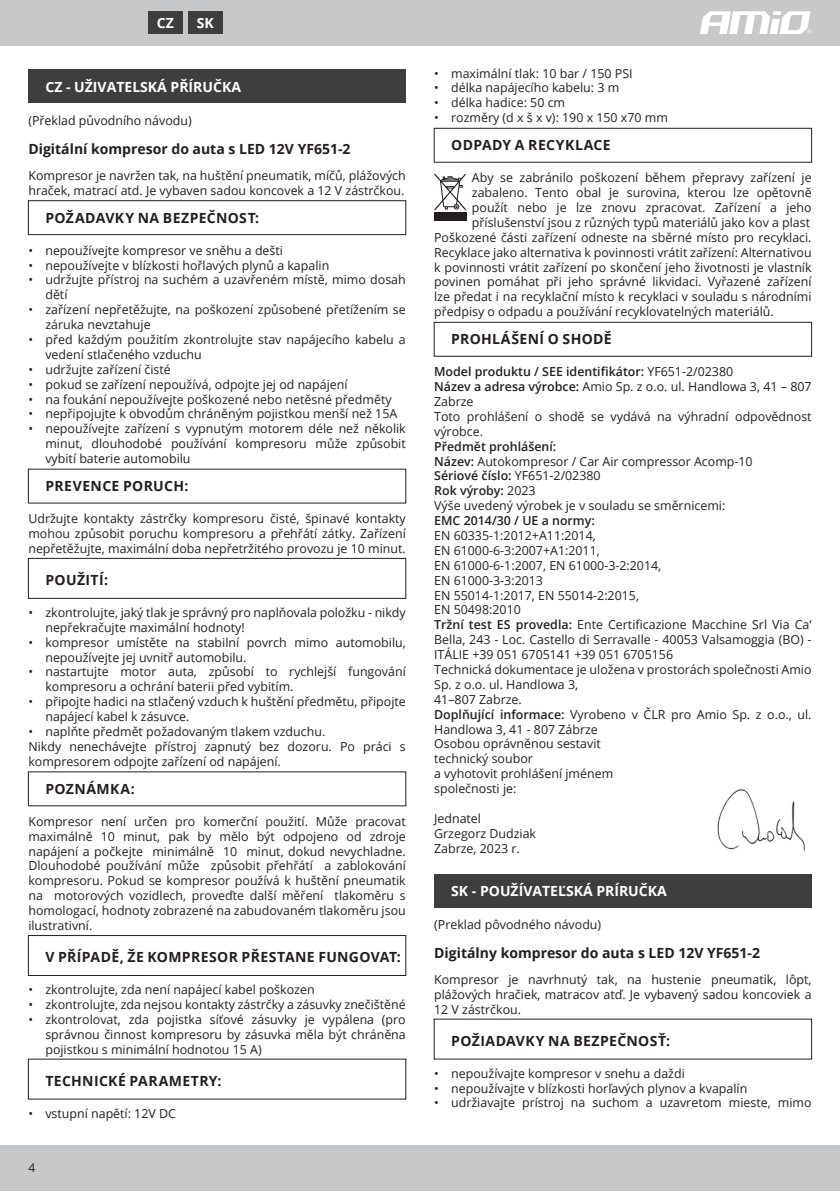
<style>
.page{position:relative;width:840px;height:1191px;background:#fff}
.page>*{position:absolute;margin:0;border:0;box-sizing:border-box;transform-origin:0 0}
.Nagłówek_ROZDZIAŁU{font:700 14px "Open Sans";letter-spacing:.025em;color:#231f20}
.Nazwa_produktu{font:700 14px "Open Sans";color:#231f20}
.Jezyk{font:700 14px "Open Sans";color:#fff}
.Jezyk_Ikona{font:700 14px "Open Sans";color:#fff}
.Tekst{font:12.4px/14.8px "Open Sans";color:#231f20}
.Tekst-2{font:600 12.4px "Open Sans";color:#231f20}
.Lista_Punktory{font:12.4px/14.8px "Open Sans";color:#231f20}
.t1{font:12px "Open Sans";color:#231f20}
.s1{font-weight:400}
.s2{font-weight:600}
</style>
<div class="page">
<div style="left:0;top:0;width:839px;height:45px;background:#c7c8ca"></div>
<div style="left:0;top:1145px;width:839px;height:46px;background:#c7c8ca"></div>
<svg style="left:700px;top:11px;width:111px;height:23px"></svg>
<div style="left:28px;top:69px;width:377px;height:34px;background:#3e3e3f"></div>
<div style="left:28px;top:200px;width:378px;height:35px;border:1px solid #231f20"></div>
<div style="left:28px;top:558px;width:378px;height:41px;border:1px solid #231f20"></div>
<div style="left:28px;top:935px;width:378px;height:41px;border:1px solid #231f20"></div>
<div style="left:433px;top:128px;width:378px;height:35px;border:1px solid #231f20"></div>
<div style="left:433px;top:322px;width:378px;height:35px;border:1px solid #231f20"></div>
<div style="left:434px;top:873px;width:377px;height:34px;background:#3e3e3f"></div>
<svg style="left:434px;top:174px;width:32px;height:36px"></svg>
<div style="left:434px;top:212px;width:32px;height:9px;background:#231f20"></div>
<img style="left:716px;top:789px;width:90px;height:62px">
<div style="left:148px;top:11px;width:34px;height:23px;background:#3e3e3f"></div>
<div style="left:188px;top:11px;width:34px;height:23px;background:#3e3e3f"></div>
<p class="Jezyk_Ikona" style="left:157px;top:13px;width:19px">CZ</p>
<p class="Jezyk_Ikona" style="left:197px;top:13px;width:19px">SK</p>
<p class="Jezyk" style="left:45px;top:77px;width:197px">CZ - UŽIVATELSKÁ PŘÍRUČKA</p>
<p class="Tekst" style="left:28px;top:113px;width:165px">(Překlad původního návodu)</p>
<p class="Nazwa_produktu" style="left:28px;top:138px;width:323px">Digitální kompresor do auta s LED 12V YF651-2</p>
<p class="Tekst" style="left:28px;top:167px;width:379px">Kompresor je navržen tak, na huštění pneumatik, míčů, plážových hraček, matrací atd. Je vybaven sadou koncovek a 12 V zástrčkou.</p>
<p class="Nagłówek_ROZDZIAŁU" style="left:45px;top:208px;width:215px">POŽADAVKY NA BEZPEČNOST:</p>
<p class="Tekst" style="left:28px;top:242px;width:256px">• nepoužívejte kompresor ve sněhu a dešti</p>
<p class="Tekst" style="left:28px;top:257px;width:302px">• nepoužívejte v blízkosti hořlavých plynů a kapalin</p>
<p class="Tekst" style="left:45px;top:272px;width:362px;text-indent:-17px">• udržujte přístroj na suchém a uzavřeném místě, mimo dosah dětí</p>
<p class="Tekst" style="left:45px;top:302px;width:362px;text-indent:-17px">• zařízení nepřetěžujte, na poškození způsobené přetížením se záruka nevztahuje</p>
<p class="Tekst" style="left:45px;top:332px;width:362px;text-indent:-17px">• před každým použitím zkontrolujte stav napájecího kabelu a vedení stlačeného vzduchu</p>
<p class="Tekst" style="left:28px;top:361px;width:144px">• udržujte zařízení čisté</p>
<p class="Tekst" style="left:28px;top:376px;width:320px">• pokud se zařízení nepoužívá, odpojte jej od napájení</p>
<p class="Tekst" style="left:28px;top:391px;width:364px">• na foukání nepoužívejte poškozené nebo netěsné předměty</p>
<p class="Tekst" style="left:28px;top:406px;width:370px">• nepřipojujte k obvodům chráněným pojistkou menší než 15A</p>
<p class="Tekst" style="left:45px;top:421px;width:362px;text-align:justify;text-indent:-17px">• nepoužívejte zařízení s vypnutým motorem déle než několik minut, dlouhodobé používání kompresoru může způsobit vybití baterie automobilu</p>
<p class="Nagłówek_ROZDZIAŁU" style="left:45px;top:476px;width:144px">PREVENCE PORUCH:</p>
<p class="Tekst" style="left:28px;top:511px;width:379px;text-align:justify">Udržujte kontakty zástrčky kompresoru čisté, špinavé kontakty mohou způsobit poruchu kompresoru a přehřátí zátky. Zařízení nepřetěžujte, maximální doba nepřetržitého provozu je 10 minut.</p>
<p class="Nagłówek_ROZDZIAŁU" style="left:45px;top:570px;width:64px">POUŽITÍ:</p>
<p class="Tekst" style="left:45px;top:604px;width:362px;text-indent:-17px">• zkontrolujte, jaký tlak je správný pro naplňovala položku - nikdy nepřekračujte maximální hodnoty!</p>
<p class="Tekst" style="left:45px;top:634px;width:362px;text-indent:-17px">• kompresor umístěte na stabilní povrch mimo automobilu, nepoužívejte jej uvnitř automobilu.</p>
<p class="Tekst" style="left:45px;top:664px;width:362px;text-indent:-17px">• nastartujte motor auta, způsobí to rychlejší fungování kompresoru a ochrání baterii před vybitím.</p>
<p class="Tekst" style="left:45px;top:694px;width:362px;text-indent:-17px">• připojte hadici na stlačený vzduch k huštění předmětu, připojte napájecí kabel k zásuvce.</p>
<p class="Tekst" style="left:28px;top:724px;width:298px">• naplňte předmět požadovaným tlakem vzduchu.</p>
<p class="Lista_Punktory" style="left:28px;top:738px;width:379px">Nikdy nenechávejte přístroj zapnutý bez dozoru. Po práci s kompresorem odpojte zařízení od napájení.</p>
<p class="Nagłówek_ROZDZIAŁU" style="left:45px;top:779px;width:91px">POZNÁMKA:</p>
<p class="Tekst" style="left:28px;top:813px;width:379px;text-align:justify">Kompresor není určen pro komerční použití. Může pracovat maximálně 10 minut, pak by mělo být odpojeno od zdroje napájení a počkejte minimálně 10 minut, dokud nevychladne.<br>Dlouhodobé používání může způsobit přehřátí a zablokování kompresoru. Pokud se kompresor používá k huštění pneumatik na motorových vozidlech, proveďte další měření tlakoměru s homologací, hodnoty zobrazené na zabudovaném tlakoměru jsou ilustrativní.</p>
<p class="Nagłówek_ROZDZIAŁU" style="left:45px;top:947px;width:356px">V PŘÍPADĚ, ŽE KOMPRESOR PŘESTANE FUNGOVAT:</p>
<p class="Tekst" style="left:28px;top:982px;width:287px">• zkontrolujte, zda není napájecí kabel poškozen</p>
<p class="Tekst" style="left:28px;top:996px;width:379px">• zkontrolujte, zda nejsou kontakty zástrčky a zásuvky znečištěné</p>
<p class="Tekst" style="left:45px;top:1011px;width:362px;text-align:justify;text-indent:-17px">• zkontrolovat, zda pojistka síťové zásuvky je vypálena (pro správnou činnost kompresoru by zásuvka měla být chráněna pojistkou s minimální hodnotou 15 A)</p>
<p class="Nagłówek_ROZDZIAŁU" style="left:45px;top:1070px;width:178px">TECHNICKÉ PARAMETRY:</p>
<p class="Tekst" style="left:28px;top:1105px;width:149px">• vstupní napětí: 12V DC</p>
<p class="t1" style="left:28px;top:1159px;width:8px">4</p>
<p class="Tekst" style="left:434px;top:65px;width:200px">• maximální tlak: 10 bar / 150 PSI</p>
<p class="Tekst" style="left:434px;top:80px;width:186px">• délka napájecího kabelu: 3 m</p>
<p class="Tekst" style="left:434px;top:95px;width:132px">• délka hadice: 50 cm</p>
<p class="Tekst" style="left:434px;top:110px;width:235px">• rozměry (d x š x v): 190 x 150 x70 mm</p>
<p class="Nagłówek_ROZDZIAŁU" style="left:451px;top:135px;width:161px">ODPADY A RECYKLACE</p>
<p class="Tekst" style="left:471px;top:170px;width:341px;text-align:justify">Aby se zabránilo poškození během přepravy zařízení je zabaleno. Tento obal je surovina, kterou lze opětovně použít nebo je lze znovu zpracovat. Zařízení a jeho příslušenství jsou z různých typů materiálů jako kov a plast</p>
<p class="Tekst" style="left:434px;top:229px;width:379px;text-align:justify">Poškozené části zařízení odneste na sběrné místo pro recyklaci.<br>Recyklace jako alternativa k povinnosti vrátit zařízení: Alternativou k povinnosti vrátit zařízení po skončení jeho životnosti je vlastník povinen pomáhat při jeho správné likvidaci. Vyřazené zařízení lze předat i na recyklační místo k recyklaci v souladu s národními předpisy o odpadu a používání recyklovatelných materiálů.</p>
<p class="Nagłówek_ROZDZIAŁU" style="left:451px;top:329px;width:162px">PROHLÁŠENÍ O SHODĚ</p>
<p class="Tekst-2" style="left:434px;top:363px;width:300px">Model produktu / SEE identifikátor: <span class="s1">YF651-2/02380</span></p>
<p class="Tekst" style="left:434px;top:379px;width:379px"><span class="s2">Název a adresa výrobce:</span> Amio Sp. z o.o. ul. Handlowa 3, 41 – 807<br>Zabrze</p>
<p class="Tekst" style="left:434px;top:409px;width:379px">Toto prohlášení o shodě se vydává na výhradní odpovědnost výrobce.</p>
<p class="Tekst-2" style="left:434px;top:438px;width:124px">Předmět prohlášení:</p>
<p class="Tekst" style="left:434px;top:453px;width:320px"><span class="s2">Název:</span> Autokompresor / Car Air compressor Acomp-10</p>
<p class="Tekst-2" style="left:434px;top:467px;width:168px">Sériové číslo: <span class="s1">YF651-2/02380</span></p>
<p class="Tekst-2" style="left:434px;top:482px;width:103px">Rok výroby: <span class="s1">2023</span></p>
<p class="Tekst" style="left:434px;top:498px;width:292px">Výše uvedený výrobek je v souladu se směrnicemi:</p>
<p class="Tekst-2" style="left:434px;top:512px;width:162px">EMC 2014/30 / UE a normy:</p>
<p class="Tekst" style="left:434px;top:528px;width:163px">EN 60335-1:2012+A11:2014,</p>
<p class="Tekst" style="left:434px;top:542px;width:167px">EN 61000-6-3:2007+A1:2011,</p>
<p class="Tekst" style="left:434px;top:557px;width:228px">EN 61000-6-1:2007, EN 61000-3-2:2014,</p>
<p class="Tekst" style="left:434px;top:572px;width:110px">EN 61000-3-3:2013</p>
<p class="Tekst" style="left:434px;top:587px;width:206px">EN 55014-1:2017, EN 55014-2:2015,</p>
<p class="Tekst" style="left:434px;top:602px;width:88px">EN 50498:2010</p>
<p class="Tekst" style="left:434px;top:617px;width:379px;text-align:justify"><span class="s2">Tržní test ES provedla:</span> Ente Certificazione Macchine Srl Via Ca‘ Bella, 243 - Loc. Castello di Serravalle - 40053 Valsamoggia (BO) - ITÁLIE +39 051 6705141 +39 051 6705156</p>
<p class="Tekst" style="left:434px;top:662px;width:379px">Technická dokumentace je uložena v prostorách společnosti Amio<br>Sp. z o.o. ul. Handlowa 3,</p>
<p class="Tekst" style="left:434px;top:691px;width:89px">41–807 Zabrze.</p>
<p class="Tekst" style="left:434px;top:706px;width:379px"><span class="s2">Doplňující informace:</span> Vyrobeno v ČLR pro Amio Sp. z o.o., ul.<br>Handlowa 3, 41 - 807 Zábrze</p>
<p class="Tekst" style="left:434px;top:736px;width:168px">Osobou oprávněnou sestavit</p>
<p class="Tekst" style="left:434px;top:751px;width:100px">technický soubor</p>
<p class="Tekst" style="left:434px;top:766px;width:180px">a vyhotovit prohlášení jménem</p>
<p class="Tekst" style="left:434px;top:781px;width:84px">společnosti je:</p>
<p class="Tekst" style="left:434px;top:810px;width:48px">Jednatel</p>
<p class="Tekst" style="left:434px;top:825px;width:103px">Grzegorz Dudziak</p>
<p class="Tekst" style="left:434px;top:840px;width:87px">Zabrze, 2023 r.</p>
<p class="Jezyk" style="left:451px;top:880px;width:217px">SK - POUŽÍVATEĽSKÁ PRÍRUČKA</p>
<p class="Tekst" style="left:434px;top:917px;width:168px">(Preklad pôvodného návodu)</p>
<p class="Nazwa_produktu" style="left:434px;top:942px;width:327px">Digitálny kompresor do auta s LED 12V YF651-2</p>
<p class="Tekst" style="left:434px;top:971px;width:379px;text-align:justify">Kompresor je navrhnutý tak, na hustenie pneumatik, lôpt, plážových hračiek, matracov atď. Je vybavený sadou koncoviek a 12 V zástrčkou.</p>
<p class="Nagłówek_ROZDZIAŁU" style="left:451px;top:1030px;width:220px">POŽIADAVKY NA BEZPEČNOSŤ:</p>
<p class="Tekst" style="left:434px;top:1065px;width:252px">• nepoužívajte kompresor v snehu a daždi</p>
<p class="Tekst" style="left:434px;top:1080px;width:314px">• nepoužívajte v blízkosti horľavých plynov a kvapalín</p>
<p class="Tekst" style="left:434px;top:1095px;width:379px">• udržiavajte prístroj na suchom a uzavretom mieste, mimo</p>
</div>
